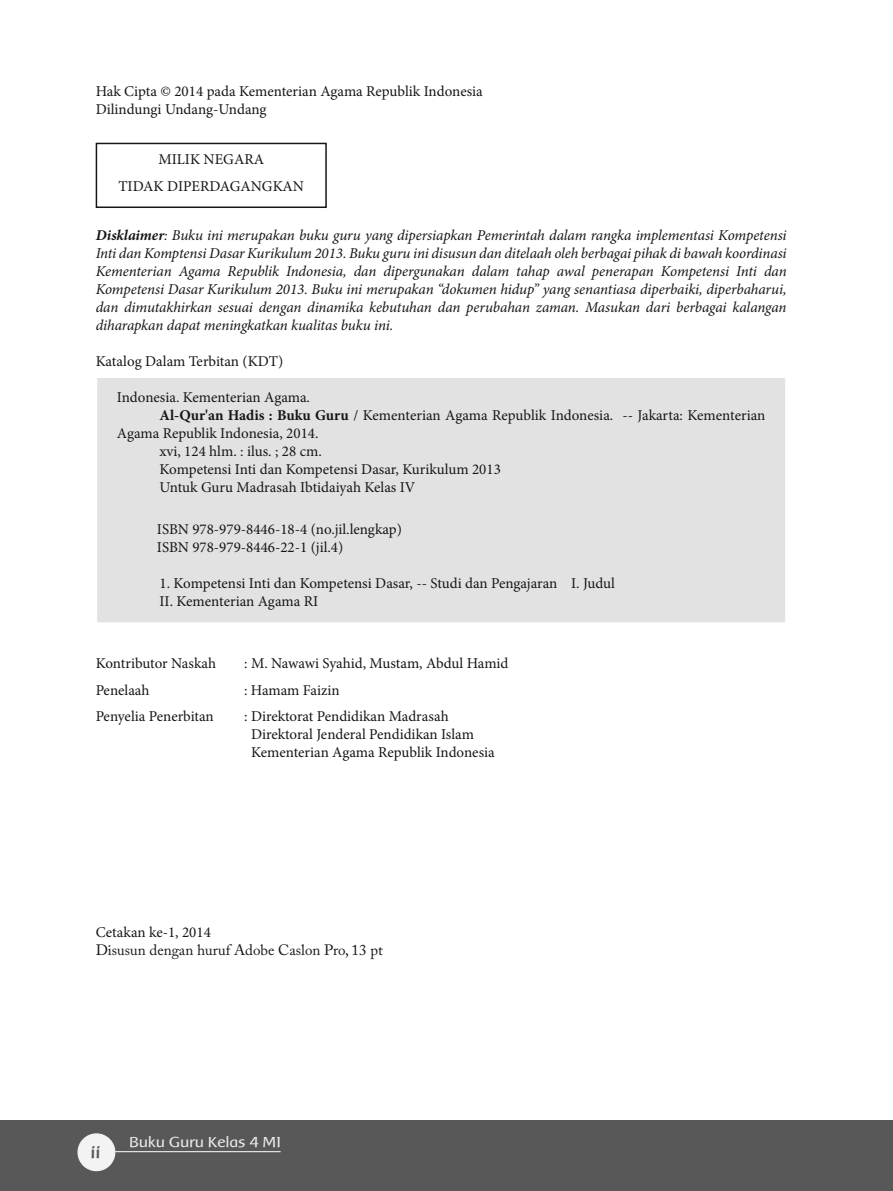
<style>
.page{position:relative;width:893px;height:1191px;background:#fff}
.page>*{position:absolute;margin:0;border:0;box-sizing:border-box;transform-origin:0 0}
.t1{font:700 16.5px "Baar Metanoia";color:#585858}
.t2{font:15px/18px "Minion Pro";color:#161616}
.t3{font:italic 15px/18px "Minion Pro";letter-spacing:-.01em;color:#161616;text-align:justify}
.t4{font:15px "Adobe Caslon Pro";color:#161616}
.t5{font:15px "Baar Metanoia";color:#ececec}
.s1{font-weight:700}
</style>
<div class="page">
<div style="left:0;top:1120px;width:893px;height:71px;background:#585858"></div>
<div style="left:78px;top:1133px;width:37px;height:37px;background:#f3f3f3;border-radius:50%"></div>
<div style="left:77px;top:1133px;width:38px;height:38px;border:1px solid #f3f3f3;border-radius:50%"></div>
<hr style="left:115px;top:1151px;width:166px;height:1px;background:#ececec">
<div style="left:96px;top:377px;width:690px;height:246px;background:#e2e2e2"></div>
<div style="left:96px;top:376px;width:691px;height:248px;border:2px solid #fff"></div>
<div style="left:96px;top:143px;width:231px;height:65px;border:2px solid #161616"></div>
<p class="t2" style="left:96px;top:83px;width:389px">Hak Cipta © 2014 pada Kementerian Agama Republik Indonesia<br>Dilindungi Undang-Undang</p>
<p class="t2" style="left:118px;top:147px;width:187px;line-height:27px;text-align:center">MILIK NEGARA<br>TIDAK DIPERDAGANGKAN</p>
<p class="t3" style="left:96px;top:227px;width:693px"><span class="s1">Disklaimer</span>: Buku ini merupakan buku guru yang dipersiapkan Pemerintah dalam rangka implementasi Kompetensi Inti dan Komptensi Dasar Kurikulum 2013. Buku guru ini disusun dan ditelaah oleh berbagai pihak di bawah koordinasi Kementerian Agama Republik Indonesia, dan dipergunakan dalam tahap awal penerapan Kompetensi Inti dan Kompetensi Dasar Kurikulum 2013. Buku ini merupakan “dokumen hidup” yang senantiasa diperbaiki, diperbaharui, dan dimutakhirkan sesuai dengan dinamika kebutuhan dan perubahan zaman. Masukan dari berbagai kalangan diharapkan dapat meningkatkan kualitas buku ini.</p>
<p class="t2" style="left:96px;top:353px;width:189px">Katalog Dalam Terbitan (KDT)</p>
<p class="t2" style="left:117px;top:389px;width:195px">Indonesia. Kementerian Agama.</p>
<p class="t2" style="left:159px;top:407px;width:607px"><span class="s1">Al-Qur'an Hadis : Buku Guru</span> / Kementerian Agama Republik Indonesia. -- Jakarta: Kementerian</p>
<p class="t2" style="left:117px;top:425px;width:203px">Agama Republik Indonesia, 2014.</p>
<p class="t2" style="left:159px;top:443px;width:164px">xvi, 124 hlm. : ilus. ; 28 cm.</p>
<p class="t2" style="left:159px;top:461px;width:343px">Kompetensi Inti dan Kompetensi Dasar, Kurikulum 2013</p>
<p class="t2" style="left:159px;top:479px;width:258px">Untuk Guru Madrasah Ibtidaiyah Kelas IV</p>
<p class="t2" style="left:157px;top:521px;width:246px">ISBN 978-979-8446-18-4 (no.jil.lengkap)<br>ISBN 978-979-8446-22-1 (jil.4)</p>
<p class="t2" style="left:159px;top:575px;width:457px">1. Kompetensi Inti dan Kompetensi Dasar, -- Studi dan Pengajaran I. Judul<br>II. Kementerian Agama RI</p>
<p class="t2" style="left:96px;top:655px;width:122px">Kontributor Naskah</p>
<p class="t2" style="left:244px;top:655px;width:266px">: M. Nawawi Syahid, Mustam, Abdul Hamid</p>
<p class="t2" style="left:96px;top:682px;width:55px">Penelaah</p>
<p class="t2" style="left:244px;top:682px;width:97px">: Hamam Faizin</p>
<p class="t2" style="left:96px;top:708px;width:120px">Penyelia Penerbitan</p>
<p class="t2" style="left:251px;top:708px;width:245px;text-indent:-7px">: Direktorat Pendidikan Madrasah<br>Direktoral Jenderal Pendidikan Islam<br>Kementerian Agama Republik Indonesia</p>
<p class="t2" style="left:96px;top:924px;width:117px">Cetakan ke-1, 2014</p>
<p class="t4" style="left:96px;top:944px;width:289px">Disusun dengan huruf Adobe Caslon Pro, 13 pt</p>
<p class="t1" style="left:91px;top:1143px;width:12px">ii</p>
<p class="t5" style="left:129px;top:1134px;width:153px">Buku Guru Kelas 4 MI</p>
</div>
